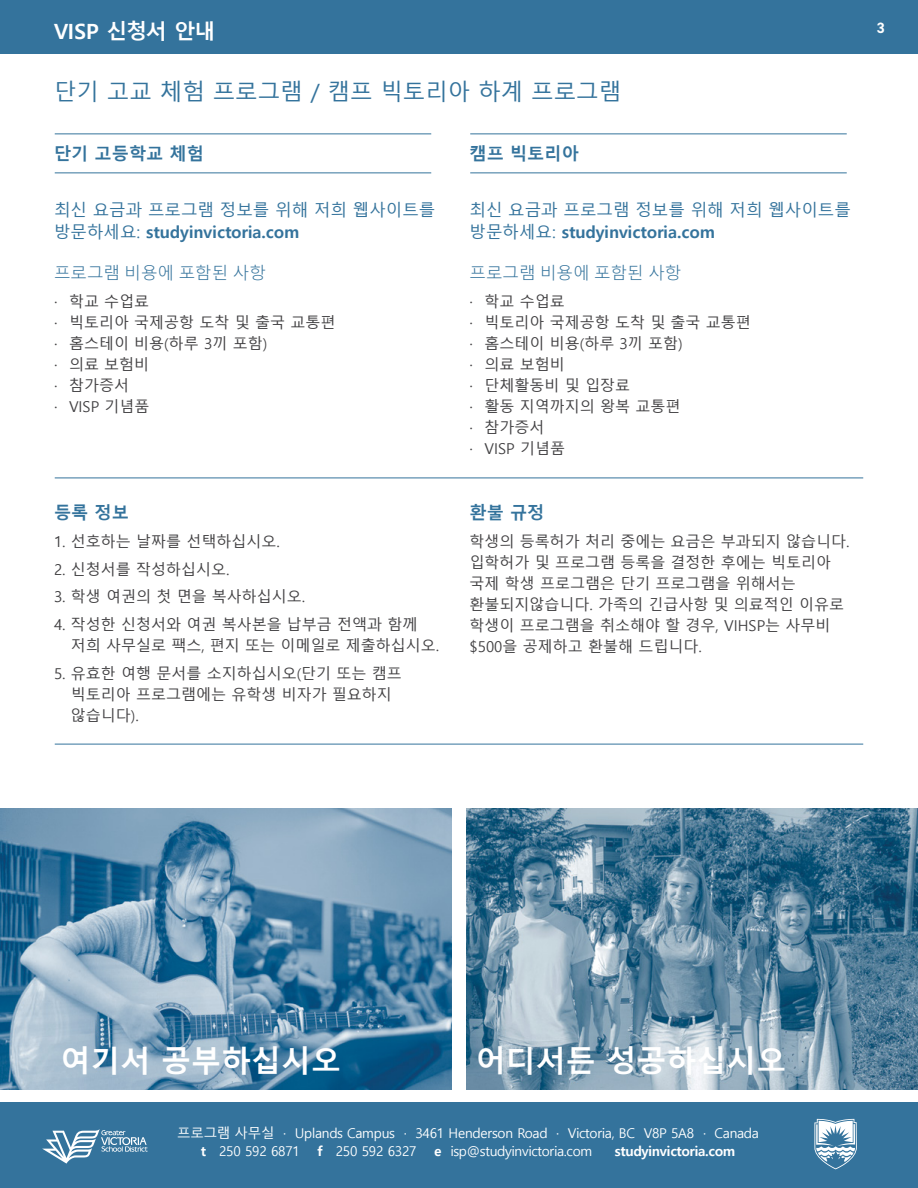
<style>
.page{position:relative;width:918px;height:1188px;background:#fff}
.page>*{position:absolute;margin:0;border:0;box-sizing:border-box;transform-origin:0 0}
.t1{font:700 30px "Malgun Gothic";color:#fff}
.t2{font:22.5px "Malgun Gothic";color:#34739c}
.t3{font:700 21px "Malgun Gothic";letter-spacing:-.02em;color:#fff}
.t4{font:700 17.25px "Malgun Gothic";color:#34739c}
.t5{font:16.5px/22.5px "Malgun Gothic";color:#34739c}
.t6{font:300 16.5px "Malgun Gothic";color:#34739c}
.t7{font:15px/21px "Malgun Gothic";color:#414042}
.t8{font:700 15px "DIN2014";color:#fff}
.t9{font:13.5px/18px "Malgun Gothic";letter-spacing:-.02em;color:#fff}
.t10{font:700 13.5px "Malgun Gothic";letter-spacing:-.02em;color:#fff}
.s1{font-weight:700}
</style>
<div class="page">
<div style="left:0;top:0;width:918px;height:54px;background:#34739c"></div>
<hr style="left:55px;top:478px;width:808px;height:1px;background:#34739c">
<hr style="left:55px;top:744px;width:808px;height:1px;background:#34739c">
<hr style="left:55px;top:172px;width:376px;height:1px;background:#34739c">
<hr style="left:55px;top:134px;width:376px;height:1px;background:#34739c">
<hr style="left:470px;top:134px;width:377px;height:1px;background:#34739c">
<hr style="left:470px;top:172px;width:377px;height:1px;background:#34739c">
<img style="left:0;top:809px;width:452px;height:281px">
<img style="left:466px;top:809px;width:452px;height:281px">
<div style="left:0;top:1103px;width:918px;height:85px;background:#34739c"></div>
<svg style="left:814px;top:1119px;width:43px;height:50px"></svg>
<svg style="left:42px;top:1129px;width:106px;height:35px"></svg>
<h3 class="t3" style="left:54px;top:19px;width:163px">VISP 신청서 안내</h3>
<h2 class="t2" style="left:54px;top:79px;width:569px">단기 고교 체험 프로그램 / 캠프 빅토리아 하계 프로그램</h2>
<p class="t4" style="left:54px;top:143px;width:152px">단기 고등학교 체험</p>
<p class="t5" style="left:54px;top:199px;width:383px">최신 요금과 프로그램 정보를 위해 저희 웹사이트를 방문하세요: <span class="s1">studyinvictoria.com</span></p>
<p class="t6" style="left:54px;top:263px;width:213px">프로그램 비용에 포함된 사항</p>
<p class="t7" style="left:54px;top:291px;width:283px">· 학교 수업료<br>· 빅토리아 국제공항 도착 및 출국 교통편 · 홈스테이 비용(하루 3끼 포함)<br>· 의료 보험비<br>· 참가증서<br>· VISP 기념품</p>
<p class="t4" style="left:54px;top:503px;width:77px">등록 정보</p>
<p class="t7" style="left:54px;top:531px;width:227px">1. 선호하는 날짜를 선택하십시오.</p>
<p class="t7" style="left:54px;top:559px;width:177px">2. 신청서를 작성하십시오.</p>
<p class="t7" style="left:54px;top:587px;width:253px">3. 학생 여권의 첫 면을 복사하십시오.</p>
<p class="t7" style="left:71px;top:614px;width:370px;text-indent:-17px">4. 작성한 신청서와 여권 복사본을 납부금 전액과 함께 저희 사무실로 팩스, 편지 또는 이메일로 제출하십시오.</p>
<p class="t7" style="left:71px;top:663px;width:332px;text-indent:-17px">5. 유효한 여행 문서를 소지하십시오(단기 또는 캠프 빅토리아 프로그램에는 유학생 비자가 필요하지 않습니다).</p>
<p class="t4" style="left:470px;top:143px;width:111px">캠프 빅토리아</p>
<p class="t5" style="left:470px;top:199px;width:383px">최신 요금과 프로그램 정보를 위해 저희 웹사이트를 방문하세요: <span class="s1">studyinvictoria.com</span></p>
<p class="t6" style="left:470px;top:263px;width:213px">프로그램 비용에 포함된 사항</p>
<p class="t7" style="left:470px;top:291px;width:283px">· 학교 수업료<br>· 빅토리아 국제공항 도착 및 출국 교통편 · 홈스테이 비용(하루 3끼 포함)<br>· 의료 보험비<br>· 단체활동비 및 입장료<br>· 활동 지역까지의 왕복 교통편<br>· 참가증서<br>· VISP 기념품</p>
<p class="t4" style="left:470px;top:503px;width:77px">환불 규정</p>
<p class="t7" style="left:470px;top:531px;width:381px">학생의 등록허가 처리 중에는 요금은 부과되지 않습니다. 입학허가 및 프로그램 등록을 결정한 후에는 빅토리아 국제 학생 프로그램은 단기 프로그램을 위해서는 환불되지않습니다. 가족의 긴급사항 및 의료적인 이유로 학생이 프로그램을 취소해야 할 경우, VIHSP는 사무비 $500을 공제하고 환불해 드립니다.</p>
<p class="t8" style="left:877px;top:18px;width:10px">3</p>
<h1 class="t1" style="left:60px;top:1043px;width:282px">여기서 공부하십시오</h1>
<h1 class="t1" style="left:476px;top:1043px;width:312px">어디서든 성공하십시오</h1>
<p class="t9" style="left:201px;top:1124px;width:560px;text-indent:-23px">프로그램 사무실 · Uplands Campus · 3461 Henderson Road · Victoria, BC V8P 5A8 · Canada <span class="s1">t</span> 250 592 6871</p>
<p class="t9" style="left:318px;top:1142px;width:101px"><span class="s1">f</span> 250 592 6327</p>
<p class="t9" style="left:434px;top:1142px;width:160px"><span class="s1">e</span> isp@studyinvictoria.com</p>
<p class="t10" style="left:615px;top:1143px;width:122px">studyinvictoria.com</p>
</div>
